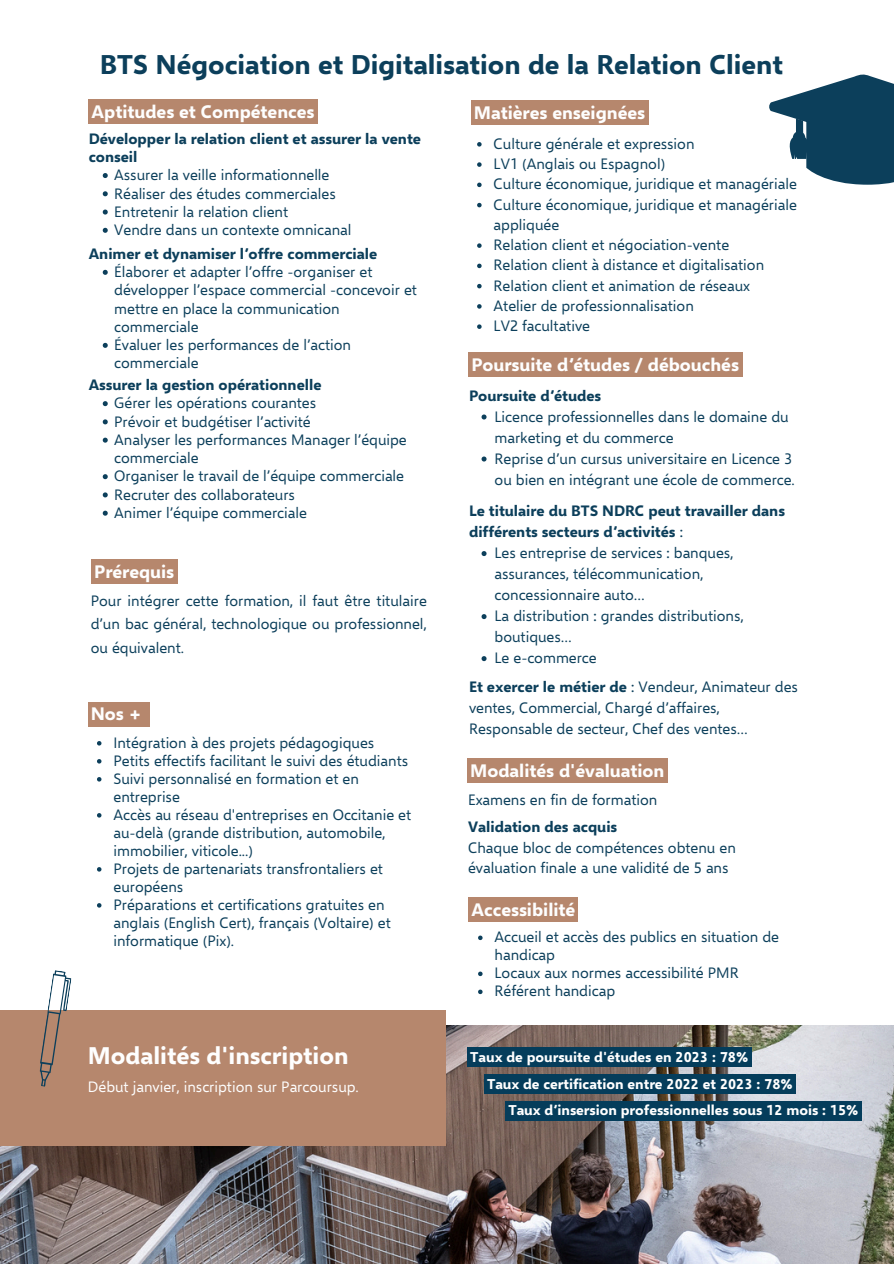
<style>
.page{position:relative;width:894px;height:1264px;background:#fff}
.page>*{position:absolute;margin:0;border:0;box-sizing:border-box;transform-origin:0 0}
.t1{font:700 27px "Selawik";color:#0c3f5b}
.t2{font:700 24px "Selawik";color:#fefefe}
.t3{font:700 18px "Selawik";color:#fefefe}
.t4{font:15px/21px "Selawik";color:#0c3f5b}
.t5{font:700 15px/18.3px "Selawik";color:#0c3f5b}
.t6{font:15px "Selawik";color:#fefefe}
.t7{font:700 14.1px "Selawik";color:#fff}
.s1{font-weight:400}
.s2{font-weight:700}
</style>
<div class="page">
<svg style="left:103px;top:173px;width:5px;height:5px"></svg>
<svg style="left:103px;top:191px;width:5px;height:5px"></svg>
<svg style="left:103px;top:209px;width:5px;height:5px"></svg>
<svg style="left:103px;top:228px;width:5px;height:5px"></svg>
<svg style="left:103px;top:270px;width:5px;height:5px"></svg>
<svg style="left:103px;top:343px;width:5px;height:5px"></svg>
<svg style="left:103px;top:401px;width:5px;height:5px"></svg>
<svg style="left:103px;top:419px;width:5px;height:5px"></svg>
<svg style="left:103px;top:437px;width:5px;height:5px"></svg>
<svg style="left:103px;top:474px;width:5px;height:5px"></svg>
<svg style="left:103px;top:492px;width:5px;height:5px"></svg>
<svg style="left:103px;top:510px;width:5px;height:5px"></svg>
<svg style="left:481px;top:414px;width:5px;height:5px"></svg>
<svg style="left:481px;top:456px;width:5px;height:5px"></svg>
<svg style="left:481px;top:551px;width:5px;height:5px"></svg>
<svg style="left:481px;top:614px;width:5px;height:5px"></svg>
<svg style="left:481px;top:656px;width:5px;height:5px"></svg>
<svg style="left:477px;top:142px;width:4px;height:5px"></svg>
<svg style="left:477px;top:162px;width:4px;height:5px"></svg>
<svg style="left:477px;top:183px;width:4px;height:4px"></svg>
<svg style="left:477px;top:203px;width:4px;height:4px"></svg>
<svg style="left:477px;top:243px;width:4px;height:5px"></svg>
<svg style="left:477px;top:264px;width:4px;height:4px"></svg>
<svg style="left:477px;top:284px;width:4px;height:4px"></svg>
<svg style="left:477px;top:304px;width:4px;height:5px"></svg>
<svg style="left:477px;top:324px;width:4px;height:5px"></svg>
<img style="left:0;top:1025px;width:893px;height:238px">
<div style="left:0;top:1010px;width:445px;height:135px;background:#b6876d"></div>
<svg style="left:39px;top:970px;width:33px;height:117px"></svg>
<div style="left:484px;top:1073px;width:311px;height:20px;background:#053d5b"></div>
<svg style="left:97px;top:741px;width:4px;height:4px"></svg>
<svg style="left:97px;top:759px;width:4px;height:4px"></svg>
<svg style="left:97px;top:777px;width:4px;height:4px"></svg>
<svg style="left:97px;top:813px;width:4px;height:4px"></svg>
<svg style="left:97px;top:867px;width:4px;height:4px"></svg>
<svg style="left:97px;top:903px;width:4px;height:4px"></svg>
<div style="left:88px;top:99px;width:230px;height:25px;background:#b6876d"></div>
<div style="left:91px;top:559px;width:86px;height:24px;background:#b6876d"></div>
<div style="left:467px;top:758px;width:200px;height:24px;background:#b6876d"></div>
<div style="left:471px;top:100px;width:177px;height:25px;background:#b6876d"></div>
<div style="left:468px;top:352px;width:274px;height:25px;background:#b6876d"></div>
<div style="left:88px;top:702px;width:61px;height:24px;background:#b6876d"></div>
<svg style="left:478px;top:935px;width:4px;height:5px"></svg>
<svg style="left:478px;top:971px;width:4px;height:5px"></svg>
<svg style="left:478px;top:989px;width:4px;height:5px"></svg>
<div style="left:468px;top:897px;width:110px;height:24px;background:#b6876d"></div>
<div style="left:467px;top:1047px;width:284px;height:19px;background:#053d5b"></div>
<div style="left:505px;top:1100px;width:356px;height:20px;background:#053d5b"></div>
<svg style="left:769px;top:74px;width:124px;height:111px"></svg>
<p class="t1" style="left:100px;top:47px;width:684px">BTS Négociation et Digitalisation de la Relation Client</p>
<p class="t3" style="left:92px;top:100px;width:224px">Aptitudes et Compétences</p>
<h1 class="t5" style="left:89px;top:129px;width:333px">Développer la relation client et assurer la vente conseil</h1>
<p class="t4" style="left:114px;top:164px;width:217px">Assurer la veille informationnelle</p>
<h2 class="t4" style="left:114px;top:182px;width:223px">Réaliser des études commerciales</h2>
<h2 class="t4" style="left:114px;top:200px;width:175px">Entretenir la relation client</h2>
<h3 class="t4" style="left:114px;top:219px;width:238px">Vendre dans un contexte omnicanal</h3>
<p class="t5" style="left:89px;top:244px;width:290px">Animer et dynamiser l’offre commerciale</p>
<p class="t4" style="left:114px;top:262px;width:304px;line-height:18.3px">Élaborer et adapter l’offre -organiser et développer l’espace commercial -concevoir et mettre en place la communication commerciale</p>
<p class="t4" style="left:114px;top:335px;width:238px;line-height:18.3px">Évaluer les performances de l’action commerciale</p>
<p class="t5" style="left:89px;top:375px;width:234px">Assurer la gestion opérationnelle</p>
<h3 class="t4" style="left:114px;top:392px;width:203px">Gérer les opérations courantes</h3>
<p class="t4" style="left:114px;top:410px;width:198px">Prévoir et budgétiser l’activité</p>
<p class="t4" style="left:114px;top:430px;width:294px;line-height:18.3px">Analyser les performances Manager l’équipe commerciale</p>
<h3 class="t4" style="left:114px;top:465px;width:291px">Organiser le travail de l’équipe commerciale</h3>
<p class="t4" style="left:114px;top:483px;width:182px">Recruter des collaborateurs</p>
<p class="t4" style="left:114px;top:501px;width:194px">Animer l’équipe commerciale</p>
<p class="t3" style="left:94px;top:559px;width:81px">Prérequis</p>
<p class="t4" style="left:91px;top:588px;width:337px;line-height:23.7px;text-align:justify">Pour intégrer cette formation, il faut être titulaire d’un bac général, technologique ou professionnel, ou équivalent.</p>
<p class="t3" style="left:91px;top:702px;width:52px">Nos +</p>
<h2 class="t4" style="left:113px;top:731px;width:262px">Intégration à des projets pédagogiques</h2>
<p class="t4" style="left:113px;top:749px;width:296px">Petits effectifs facilitant le suivi des étudiants</p>
<h2 class="t4" style="left:113px;top:769px;width:247px;line-height:18px">Suivi personnalisé en formation et en entreprise</h2>
<p class="t4" style="left:113px;top:805px;width:299px;line-height:18px">Accès au réseau d'entreprises en Occitanie et au-delà (grande distribution, automobile, immobilier, viticole...)</p>
<p class="t4" style="left:113px;top:859px;width:271px;line-height:18px">Projets de partenariats transfrontaliers et européens</p>
<p class="t4" style="left:113px;top:895px;width:279px;line-height:18px">Préparations et certifications gratuites en anglais (English Cert), français (Voltaire) et informatique (Pix).</p>
<h2 class="t3" style="left:473px;top:101px;width:173px">Matières enseignées</h2>
<p class="t4" style="left:493px;top:132px;width:202px">Culture générale et expression</p>
<p class="t4" style="left:493px;top:153px;width:173px">LV1 (Anglais ou Espagnol)</p>
<p class="t4" style="left:493px;top:173px;width:304px">Culture économique, juridique et managériale</p>
<p class="t4" style="left:493px;top:194px;width:304px;line-height:20.2px">Culture économique, juridique et managériale appliquée</p>
<h2 class="t4" style="left:493px;top:234px;width:237px">Relation client et négociation-vente</h2>
<h3 class="t4" style="left:493px;top:254px;width:272px">Relation client à distance et digitalisation</h3>
<p class="t4" style="left:493px;top:274px;width:258px">Relation client et animation de réseaux</p>
<p class="t4" style="left:493px;top:294px;width:202px">Atelier de professionnalisation</p>
<p class="t4" style="left:493px;top:315px;width:98px">LV2 facultative</p>
<p class="t3" style="left:471px;top:353px;width:269px">Poursuite d’études / débouchés</p>
<p class="t5" style="left:469px;top:385px;width:133px">Poursuite d’études</p>
<p class="t4" style="left:494px;top:405px;width:295px">Licence professionnelles dans le domaine du marketing et du commerce</p>
<p class="t4" style="left:494px;top:447px;width:302px">Reprise d’un cursus universitaire en Licence 3 ou bien en intégrant une école de commerce.</p>
<p class="t5" style="left:469px;top:499px;width:317px;line-height:21px">Le titulaire du BTS NDRC peut travailler dans différents secteurs d’activités <span class="s1">:</span></p>
<p class="t4" style="left:494px;top:541px;width:240px">Les entreprise de services : banques, assurances, télécommunication, concessionnaire auto…</p>
<p class="t4" style="left:494px;top:604px;width:250px">La distribution : grandes distributions, boutiques…</p>
<p class="t4" style="left:494px;top:646px;width:104px">Le e-commerce</p>
<p class="t4" style="left:469px;top:675px;width:330px"><span class="s2">Et exercer le métier de</span> : Vendeur, Animateur des ventes, Commercial, Chargé d’affaires,<br>Responsable de secteur, Chef des ventes…</p>
<p class="t3" style="left:470px;top:758px;width:196px">Modalités d'évaluation</p>
<p class="t4" style="left:468px;top:789px;width:191px">Examens en fin de formation</p>
<p class="t5" style="left:468px;top:816px;width:151px">Validation des acquis</p>
<h2 class="t4" style="left:468px;top:836px;width:269px;line-height:20.5px">Chaque bloc de compétences obtenu en évaluation finale a une validité de 5 ans</h2>
<p class="t3" style="left:471px;top:897px;width:105px">Accessibilité</p>
<p class="t4" style="left:494px;top:927px;width:286px;line-height:18px">Accueil et accès des publics en situation de handicap</p>
<p class="t4" style="left:494px;top:962px;width:245px">Locaux aux normes accessibilité PMR</p>
<p class="t4" style="left:494px;top:980px;width:122px">Référent handicap</p>
<p class="t2" style="left:88px;top:1040px;width:262px">Modalités d'inscription</p>
<p class="t6" style="left:88px;top:1077px;width:272px">Début janvier, inscription sur Parcoursup.</p>
<p class="t7" style="left:487px;top:1074px;width:307px">Taux de certification entre 2022 et 2023 : 78%</p>
<p class="t7" style="left:470px;top:1047px;width:279px">Taux de poursuite d'études en 2023 : 78%</p>
<h3 class="t7" style="left:508px;top:1101px;width:351px">Taux d’insersion professionnelles sous 12 mois : 15%</h3>
</div>
